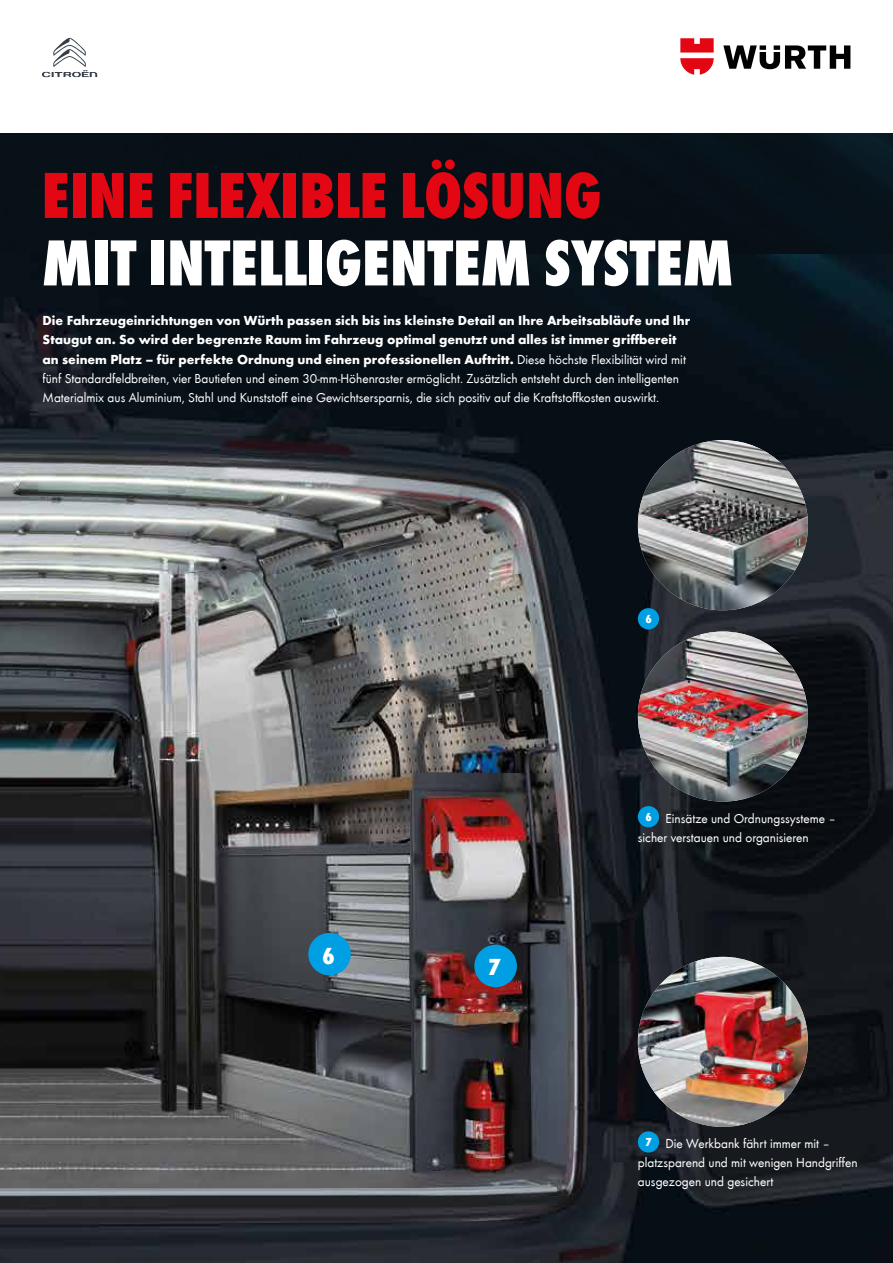
<style>
.page{position:relative;width:893px;height:1263px;background:#fff}
.page>*{position:absolute;margin:0;border:0;box-sizing:border-box;transform-origin:0 0}
.t1{font:800 condensed 67.5px "Wuerth";color:#fff}
.t2{font:800 condensed 67.5px "Wuerth";color:#e30613}
.t3{font:800 condensed 24px "Wuerth";color:#fff}
.t4{font:13.5px/19.2px "Wuerth";color:#fff}
.t5{font:800 condensed 12px "Wuerth";color:#fff}
.s1{font-weight:700}
</style>
<div class="page">
<svg style="left:723px;top:45px;width:127px;height:24px"></svg>
<svg style="left:680px;top:38px;width:34px;height:37px"></svg>
<svg style="left:42px;top:38px;width:55px;height:39px"></svg>
<div style="left:0;top:134px;width:893px;height:121px;background:#080f17"></div>
<img style="left:0;top:255px;width:893px;height:1008px">
<div style="left:474px;top:945px;width:43px;height:42px;background:#009fe3;border-radius:50%"></div>
<div style="left:308px;top:933px;width:43px;height:42px;background:#009fe3;border-radius:50%"></div>
<img style="left:638px;top:957px;width:170px;height:170px;border-radius:85px">
<div style="left:638px;top:1131px;width:21px;height:21px;background:#009fe3;border-radius:50%"></div>
<img style="left:638px;top:440px;width:170px;height:170px;border-radius:85px">
<img style="left:638px;top:631px;width:170px;height:171px;border-radius:85px">
<div style="left:638px;top:806px;width:21px;height:21px;background:#009fe3;border-radius:50%"></div>
<div style="left:638px;top:608px;width:21px;height:21px;background:#009fe3;border-radius:50%"></div>
<h1 class="t2" style="left:42px;top:148px;width:561px">EINE FLEXIBLE LÖSUNG</h1>
<h1 class="t1" style="left:42px;top:215px;width:693px">MIT INTELLIGENTEM SYSTEM</h1>
<p class="t4" style="left:43px;top:311px;width:649px"><span class="s1">Die Fahrzeugeinrichtungen von Würth passen sich bis ins kleinste Detail an Ihre Arbeitsabläufe und Ihr Staugut an. So wird der begrenzte Raum im Fahrzeug optimal genutzt und alles ist immer griffbereit an seinem Platz – für perfekte Ordnung und einen professionellen Auftritt.</span> Diese höchste Flexibilität wird mit fünf Standardfeldbreiten, vier Bautiefen und einem 30-mm-Höhenraster ermöglicht. Zusätzlich entsteht durch den intelligenten Materialmix aus Aluminium, Stahl und Kunststoff eine Gewichtsersparnis, die sich positiv auf die Kraftstoffkosten auswirkt.</p>
<p class="t5" style="left:645px;top:610px;width:8px">6</p>
<h2 class="t3" style="left:322px;top:939px;width:14px">6</h2>
<h2 class="t3" style="left:488px;top:950px;width:14px">7</h2>
<p class="t5" style="left:645px;top:808px;width:8px">6</p>
<p class="t4" style="left:638px;top:808px;width:200px;text-indent:28px">Einsätze und Ordnungssysteme – sicher verstauen und organisieren</p>
<p class="t5" style="left:645px;top:1133px;width:8px">7</p>
<p class="t4" style="left:638px;top:1133px;width:221px;text-indent:28px">Die Werkbank fährt immer mit – platzsparend und mit wenigen Handgriffen ausgezogen und gesichert</p>
</div>
